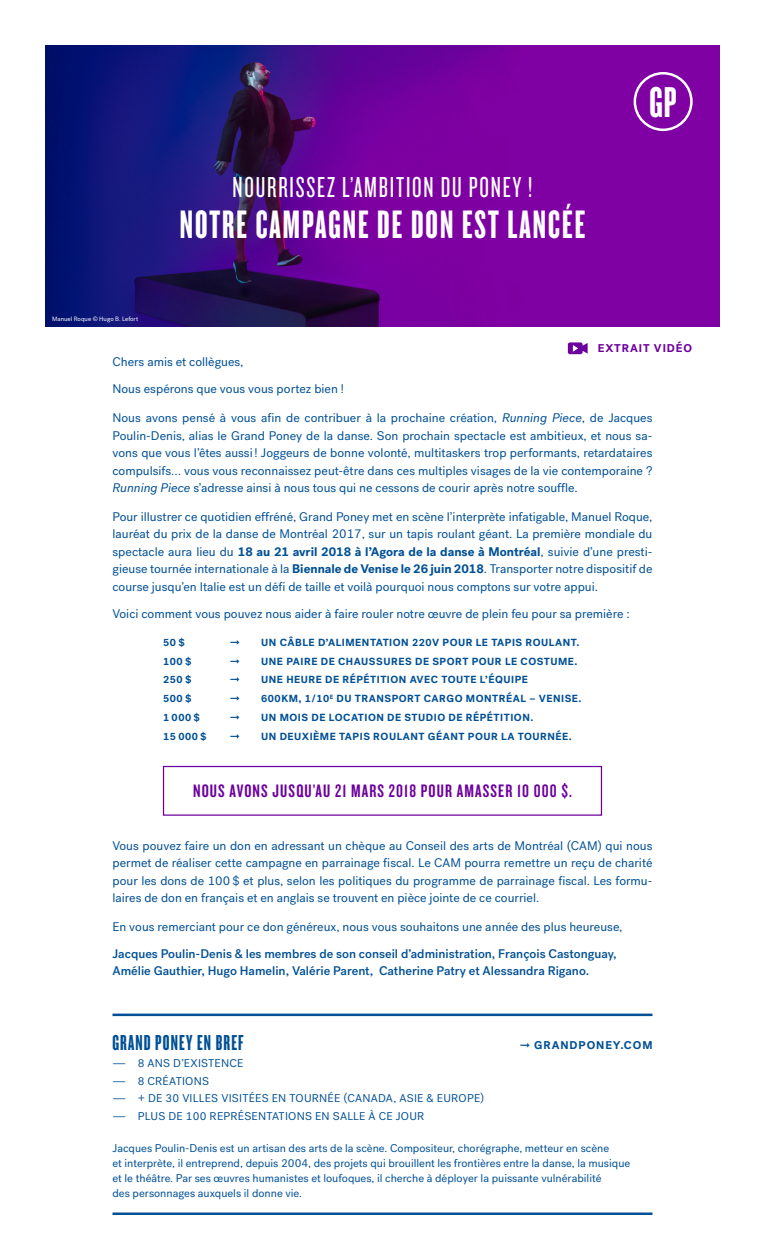
<style>
.page{position:relative;width:765px;height:1260px;background:#fff}
.page>*{position:absolute;margin:0;border:0;box-sizing:border-box;transform-origin:0 0}
.t1{font:44.88px "Knockout HTF67 Full Bantamwt";color:#fff}
.t2{font:41.25px "Knockout HTF67 Full Bantamwt";letter-spacing:.05em;color:#fff}
.t3{font:30px "Knockout HTF27 Junior Bantamwt";letter-spacing:.06em;color:#fff}
.t4{font:22.5px "Knockout HTF67 Full Bantamwt";letter-spacing:.05em;color:#005095}
.t5{font:18.75px "Knockout HTF48 Featherweight";letter-spacing:.06em;color:#6c019d}
.t6{font:12.5px/17.5px "Post Grotesk";color:#005095;text-align:justify}
.t7{font:500 12.5px/16.2px "Post Grotesk";color:#005095}
.t8{font:11.25px/15px "Post Grotesk";color:#005095}
.t9{font:11.25px/17.5px "Post Grotesk";letter-spacing:.02em;color:#005095}
.t10{font:700 11.25px "Post Grotesk";letter-spacing:.08em;color:#005095}
.t11{font:700 11.25px "Post Grotesk";letter-spacing:.08em;color:#6c019d}
.t12{font:700 10.25px "Post Grotesk";letter-spacing:.05em;color:#005095}
.t13{font:6.25px "Post Grotesk";color:#fff}
.s1{font-style:italic}
.s2{font-weight:700}
</style>
<div class="page">
<hr style="left:112px;top:1014px;width:540px;height:2px;background:#005095">
<hr style="left:112px;top:1212px;width:540px;height:3px;background:#005095">
<div style="left:163px;top:766px;width:439px;height:50px;border:1px solid #6c019d"></div>
<img style="left:45px;top:45px;width:675px;height:281px">
<div style="left:634px;top:72px;width:59px;height:59px;border:3px solid #fff;border-radius:50%"></div>
<svg style="left:568px;top:342px;width:20px;height:12px"></svg>
<p class="t13" style="left:52px;top:316px;width:87px">Manuel Roque © Hugo B. Lefort</p>
<h3 class="t3" style="left:233px;top:172px;width:301px">NOURRISSEZ L’AMBITION DU PONEY !</h3>
<h2 class="t2" style="left:180px;top:203px;width:407px">NOTRE CAMPAGNE DE DON EST LANCÉE</h2>
<h1 class="t1" style="left:650px;top:80px;width:29px">GP</h1>
<p class="t11" style="left:598px;top:341px;width:96px">EXTRAIT VIDÉO</p>
<p class="t6" style="left:112px;top:353px;width:132px">Chers amis et collègues,</p>
<p class="t6" style="left:112px;top:380px;width:233px">Nous espérons que vous vous portez bien !</p>
<p class="t6" style="left:112px;top:409px;width:542px">Nous avons pensé à vous afin de contribuer à la prochaine création, <span class="s1">Running Piece</span>, de Jacques Poulin-Denis, alias le Grand Poney de la danse. Son prochain spectacle est ambitieux, et nous sa&shy;vons que vous l’êtes aussi ! Joggeurs de bonne volonté, multitaskers trop performants, retardataires compulsifs… vous vous reconnaissez peut-être dans ces multiples visages de la vie contemporaine ?<br><span class="s1">Running Piece</span> s’adresse ainsi à nous tous qui ne cessons de courir après notre souffle.</p>
<p class="t6" style="left:112px;top:508px;width:542px">Pour illustrer ce quotidien effréné, Grand Poney met en scène l’interprète infatigable, Manuel Roque, lauréat du prix de la danse de Montréal 2017, sur un tapis roulant géant. La première mondiale du spectacle aura lieu du <span class="s2">18 au 21 avril 2018 à l’Agora de la danse à Montréal</span>, suivie d’une presti&shy;gieuse tournée internationale à la <span class="s2">Biennale de Venise le 26 juin 2018</span>. Transporter notre dispositif de course jusqu’en Italie est un défi de taille et voilà pourquoi nous comptons sur votre appui.</p>
<p class="t6" style="left:112px;top:605px;width:519px">Voici comment vous pouvez nous aider à faire rouler notre œuvre de plein feu pour sa première :</p>
<p class="t12" style="left:163px;top:636px;width:23px">50$</p>
<p class="t12" style="left:261px;top:636px;width:320px">UN CÂBLE D’ALIMENTATION 220V POUR LE TAPIS ROULANT.</p>
<p class="t12" style="left:163px;top:654px;width:30px">100 $</p>
<p class="t12" style="left:261px;top:654px;width:318px">UNE PAIRE DE CHAUSSURES DE SPORT POUR LE COSTUME.</p>
<p class="t12" style="left:163px;top:673px;width:30px">250 $</p>
<p class="t12" style="left:261px;top:673px;width:268px">UNE HEURE DE RÉPÉTITION AVEC TOUTE L’ÉQUIPE</p>
<p class="t12" style="left:163px;top:692px;width:30px">500 $</p>
<p class="t12" style="left:261px;top:692px;width:322px">600KM, 1/10<sup>E</sup> DU TRANSPORT CARGO MONTRÉAL ‒ VENISE.</p>
<p class="t12" style="left:163px;top:711px;width:38px">1000$</p>
<p class="t12" style="left:261px;top:711px;width:274px">UN MOIS DE LOCATION DE STUDIO DE RÉPÉTITION.</p>
<p class="t12" style="left:163px;top:729px;width:45px">15 000 $</p>
<p class="t12" style="left:261px;top:729px;width:312px">UN DEUXIÈME TAPIS ROULANT GÉANT POUR LA TOURNÉE.</p>
<h3 class="t5" style="left:193px;top:781px;width:380px">NOUS AVONS JUSQU’AU 21 MARS 2018 POUR AMASSER 10 000 $.</h3>
<p class="t6" style="left:112px;top:837px;width:542px">Vous pouvez faire un don en adressant un chèque au Conseil des arts de Montréal (CAM) qui nous permet de réaliser cette campagne en parrainage fiscal. Le CAM pourra remettre un reçu de charité pour les dons de 100 $ et plus, selon les politiques du programme de parrainage fiscal. Les formu&shy;laires de don en français et en anglais se trouvent en pièce jointe de ce courriel.</p>
<p class="t6" style="left:112px;top:918px;width:511px">En vous remerciant pour ce don généreux, nous vous souhaitons une année des plus heureuse,</p>
<p class="t7" style="left:112px;top:946px;width:506px">Jacques Poulin-Denis &amp; les membres de son conseil d’administration, François Castonguay,<br>Amélie Gauthier, Hugo Hamelin, Valérie Parent, Catherine Patry et Alessandra Rigano.</p>
<h3 class="t4" style="left:112px;top:1031px;width:133px">GRAND PONEY EN BREF</h3>
<p class="t9" style="left:112px;top:1055px;width:373px">― 8 ANS D’EXISTENCE<br>― 8 CRÉATIONS<br>― + DE 30 VILLES VISITÉES EN TOURNÉE (CANADA, ASIE &amp; EUROPE) ― PLUS DE 100 REPRÉSENTATIONS EN SALLE À CE JOUR</p>
<p class="t8" style="left:112px;top:1141px;width:519px">Jacques Poulin-Denis est un artisan des arts de la scène. Compositeur, chorégraphe, metteur en scène<br>et interprète, il entreprend, depuis 2004, des projets qui brouillent les frontières entre la danse, la musique et le théâtre. Par ses œuvres humanistes et loufoques, il cherche à déployer la puissante vulnérabilité<br>des personnages auxquels il donne vie.</p>
<p class="t10" style="left:520px;top:1038px;width:134px">➞ GRANDPONEY.COM</p>
</div>
